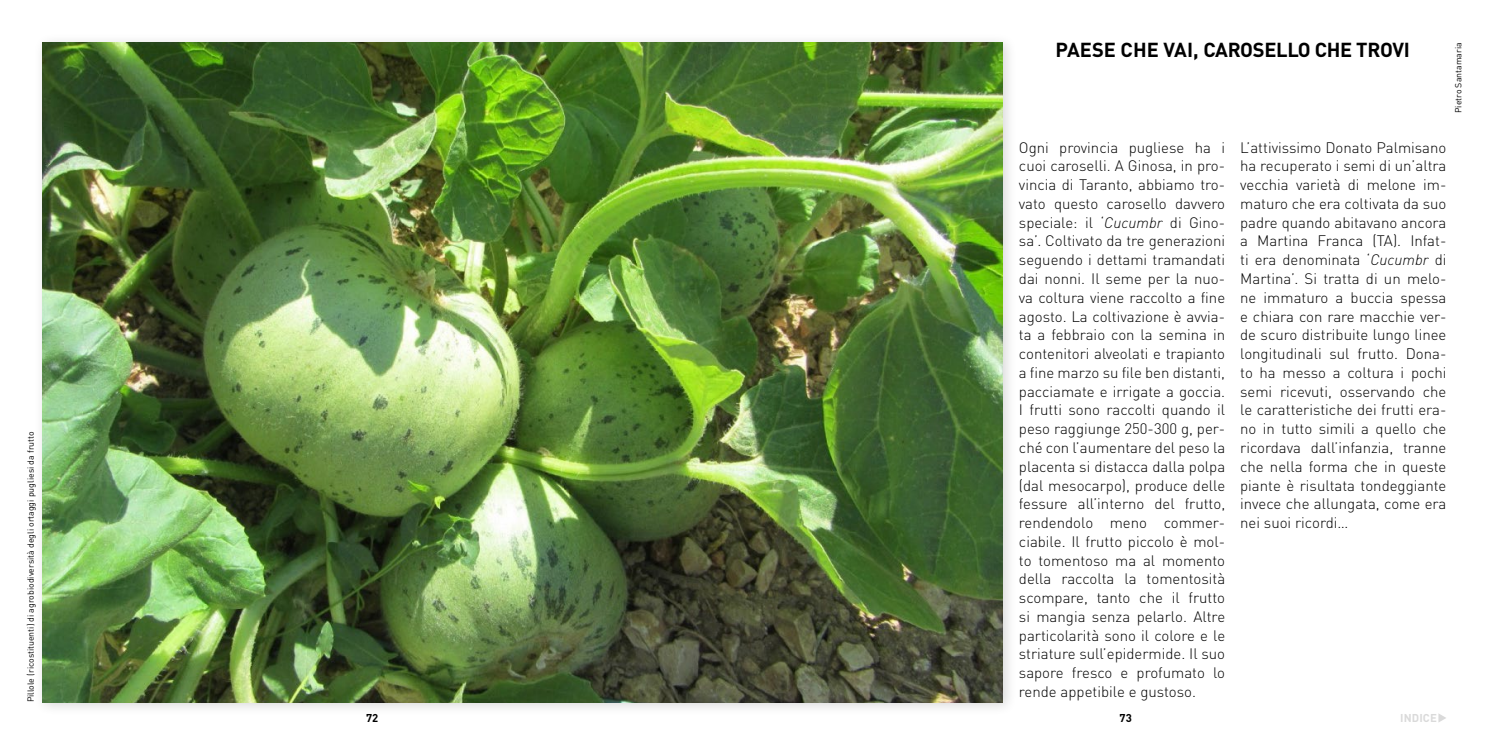
<style>
.page{position:relative;width:1489px;height:745px;background:#fff}
.page>*{position:absolute;margin:0;border:0;box-sizing:border-box;transform-origin:0 0}
.t1{font:700 20px "DIN Pro";letter-spacing:-.015em;color:#000}
.t2{font:300 15px/18.8px "DIN Pro";color:#000;text-align:justify}
.t3{font:700 11.25px "DIN Pro";letter-spacing:.01em;color:#dadada}
.t4{font:700 11.25px "DIN Pro";color:#000}
.t5{font:8.75px "DIN Pro";color:#000}
.s1{font-style:italic}
</style>
<div class="page">
<svg style="left:1438px;top:713px;width:8px;height:9px"></svg>
<div style="left:33px;top:33px;width:984px;height:683px;background:#000;opacity:.16"></div>
<img style="left:43px;top:43px;width:959px;height:659px">
<p class="t5" style="left:24px;top:702px;width:272px;rotate:-90deg">Pillole (ricostituenti) di agrobiodiversità degli ortaggi pugliesi da frutto</p>
<h1 class="t1" style="left:1055px;top:33px;width:355px">PAESE CHE VAI, CAROSELLO CHE TROVI</h1>
<p class="t5" style="left:1451px;top:113px;width:72px;rotate:-90deg">Pietro Santamaria</p>
<p class="t2" style="left:1018px;top:136px;width:208px">Ogni provincia pugliese ha i cuoi caroselli. A Ginosa, in pro&shy;vincia di Taranto, abbiamo tro&shy;vato questo carosello davvero speciale: il ‘<span class="s1">Cucumbr</span> di Gino&shy;sa’. Coltivato da tre generazioni seguendo i dettami tramandati dai nonni. Il seme per la nuo&shy;va coltura viene raccolto a fine agosto. La coltivazione è avvia&shy;ta a febbraio con la semina in contenitori alveolati e trapianto a fine marzo su file ben distanti, pacciamate e irrigate a goccia.<br>I frutti sono raccolti quando il peso raggiunge 250-300 g, per&shy;ché con l’aumentare del peso la placenta si distacca dalla polpa (dal mesocarpo), produce delle fessure all’interno del frutto, rendendolo meno commer&shy;ciabile. Il frutto piccolo è mol&shy;to tomentoso ma al momento della raccolta la tomentosità scompare, tanto che il frutto si mangia senza pelarlo. Altre particolarità sono il colore e le striature sull’epidermide. Il suo sapore fresco e profumato lo rende appetibile e gustoso.</p>
<p class="t2" style="left:1240px;top:136px;width:208px">L’attivissimo Donato Palmisano ha recuperato i semi di un’altra vecchia varietà di melone im&shy;maturo che era coltivata da suo padre quando abitavano ancora a Martina Franca (TA). Infat&shy;ti era denominata ‘<span class="s1">Cucumbr</span> di Martina’. Si tratta di un melo&shy;ne immaturo a buccia spessa e chiara con rare macchie ver&shy;de scuro distribuite lungo linee longitudinali sul frutto. Dona&shy;to ha messo a coltura i pochi semi ricevuti, osservando che le caratteristiche dei frutti era&shy;no in tutto simili a quello che ricordava dall’infanzia, tranne che nella forma che in queste piante è risultata tondeggiante invece che allungata, come era nei suoi ricordi…</p>
<p class="t4" style="left:366px;top:708px;width:14px">72</p>
<p class="t4" style="left:1119px;top:708px;width:14px">73</p>
<p class="t3" style="left:1399px;top:708px;width:38px">INDICE</p>
</div>
